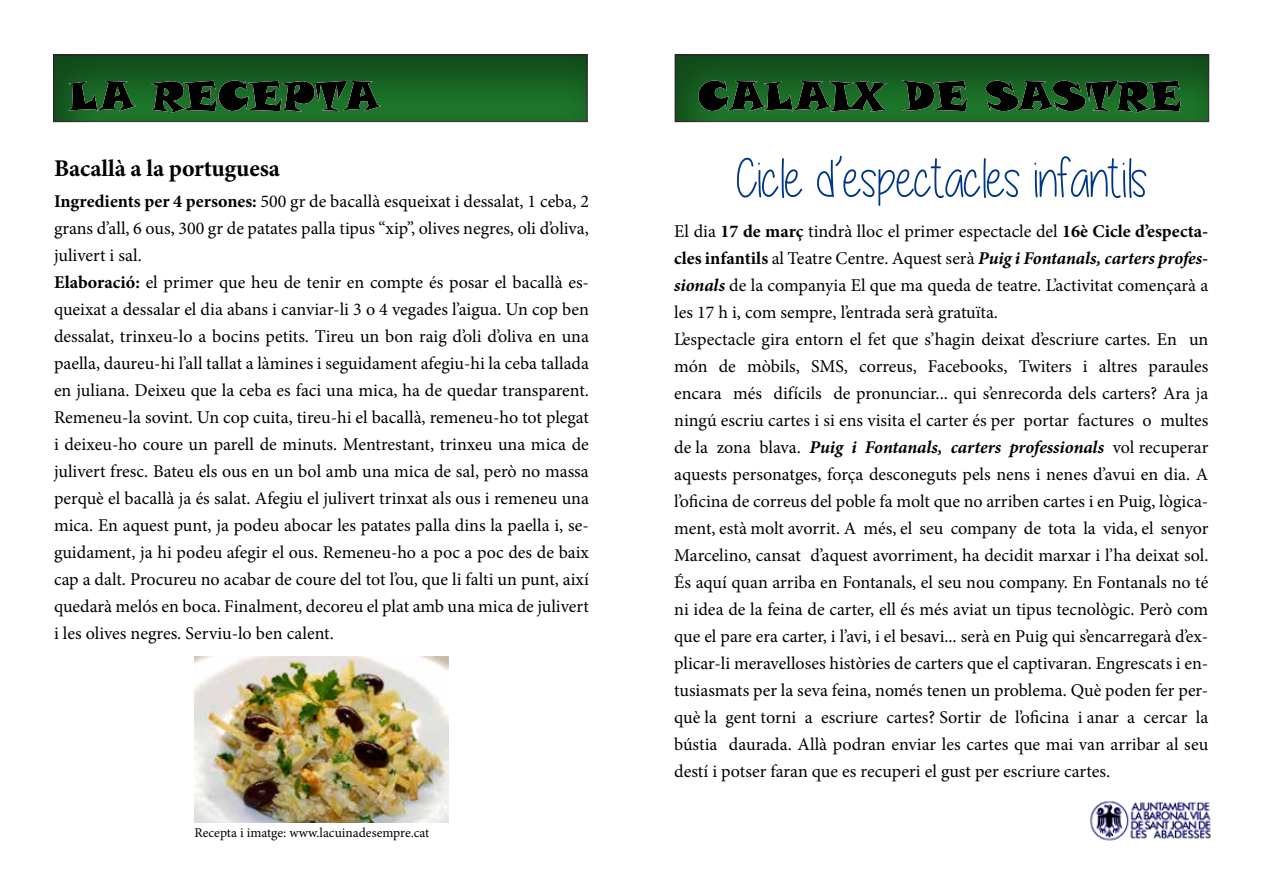
<style>
.page{position:relative;width:1263px;height:893px;background:#fff}
.page>*{position:absolute;margin:0;border:0;box-sizing:border-box;transform-origin:0 0}
.t1{font:54px "Alittlesunshine";color:#003687;scale:.94 1}
.t2{font:700 24px "Minion Pro";letter-spacing:-.005em;color:#000}
.t3{font:18px/27px "Minion Pro";color:#000}
.t4{font:13.5px "Minion Pro";color:#000}
.s1{font-weight:700}
.s2{font-weight:700;font-style:italic}
</style>
<div class="page">
<div style="left:49px;top:53px;width:541px;height:72px;background:#000;opacity:.4"></div>
<img style="left:195px;top:656px;width:254px;height:166px">
<div style="left:671px;top:53px;width:569px;height:72px;background:#000;opacity:.4"></div>
<img style="left:1090px;top:801px;width:121px;height:40px">
<h2 class="t2" style="left:54px;top:151px;width:227px">Bacallà a la portuguesa</h2>
<p class="t3" style="left:54px;top:188px;width:536px"><span class="s1">Ingredients per 4 persones:</span> 500 gr de bacallà esqueixat i dessalat, 1 ceba, 2 grans d’all, 6 ous, 300 gr de patates palla tipus “xip”, olives negres, oli d’oliva, julivert i sal.<br><span class="s1">Elaboració:</span> el primer que heu de tenir en compte és posar el bacallà es&shy;queixat a dessalar el dia abans i canviar-li 3 o 4 vegades l’aigua. Un cop ben dessalat, trinxeu-lo a bocins petits. Tireu un bon raig d’oli d’oliva en una paella, daureu-hi l’all tallat a làmines i seguidament afegiu-hi la ceba tallada en juliana. Deixeu que la ceba es faci una mica, ha de quedar transparent.<br>Remeneu-la sovint. Un cop cuita, tireu-hi el bacallà, remeneu-ho tot plegat i deixeu-ho coure un parell de minuts. Mentrestant, trinxeu una mica de julivert fresc. Bateu els ous en un bol amb una mica de sal, però no massa perquè el bacallà ja és salat. Afegiu el julivert trinxat als ous i remeneu una mica. En aquest punt, ja podeu abocar les patates palla dins la paella i, se&shy;guidament, ja hi podeu afegir el ous. Remeneu-ho a poc a poc des de baix cap a dalt. Procureu no acabar de coure del tot l’ou, que li falti un punt, així quedarà melós en boca. Finalment, decoreu el plat amb una mica de julivert i les olives negres. Serviu-lo ben calent.</p>
<p class="t4" style="left:194px;top:824px;width:236px">Recepta i imatge: www.lacuinadesempre.cat</p>
<h1 class="t1" style="left:736px;top:150px;width:439px">Cicle d’espectacles infantils</h1>
<p class="t3" style="left:674px;top:218px;width:536px">El dia <span class="s1">17 de març</span> tindrà lloc el primer espectacle del <span class="s1">16è Cicle d’especta&shy;cles infantils</span> al Teatre Centre. Aquest serà <span class="s2">Puig i Fontanals, carters profes&shy;sionals</span> de la companyia El que ma queda de teatre. L’activitat començarà a les 17 h i, com sempre, l’entrada serà gratuïta.<br>L’espectacle gira entorn el fet que s’hagin deixat d’escriure cartes. En un món de mòbils, SMS, correus, Facebooks, Twiters i altres paraules encara més difícils de pronunciar... qui s’enrecorda dels carters? Ara ja ningú escriu cartes i si ens visita el carter és per portar factures o multes de la zona blava. <span class="s2">Puig i Fontanals, carters professionals</span> vol recuperar aquests personatges, força desconeguts pels nens i nenes d’avui en dia. A l’oficina de correus del poble fa molt que no arriben cartes i en Puig, lògica&shy;ment, està molt avorrit. A més, el seu company de tota la vida, el senyor Marcelino, cansat d’aquest avorriment, ha decidit marxar i l’ha deixat sol.<br>És aquí quan arriba en Fontanals, el seu nou company. En Fontanals no té ni idea de la feina de carter, ell és més aviat un tipus tecnològic. Però com que el pare era carter, i l’avi, i el besavi... serà en Puig qui s’encarregarà d’ex&shy;plicar-li meravelloses històries de carters que el captivaran. Engrescats i en&shy;tusiasmats per la seva feina, només tenen un problema. Què poden fer per&shy;què la gent torni a escriure cartes? Sortir de l’oficina i anar a cercar la bústia daurada. Allà podran enviar les cartes que mai van arribar al seu destí i potser faran que es recuperi el gust per escriure cartes.</p>
</div>
